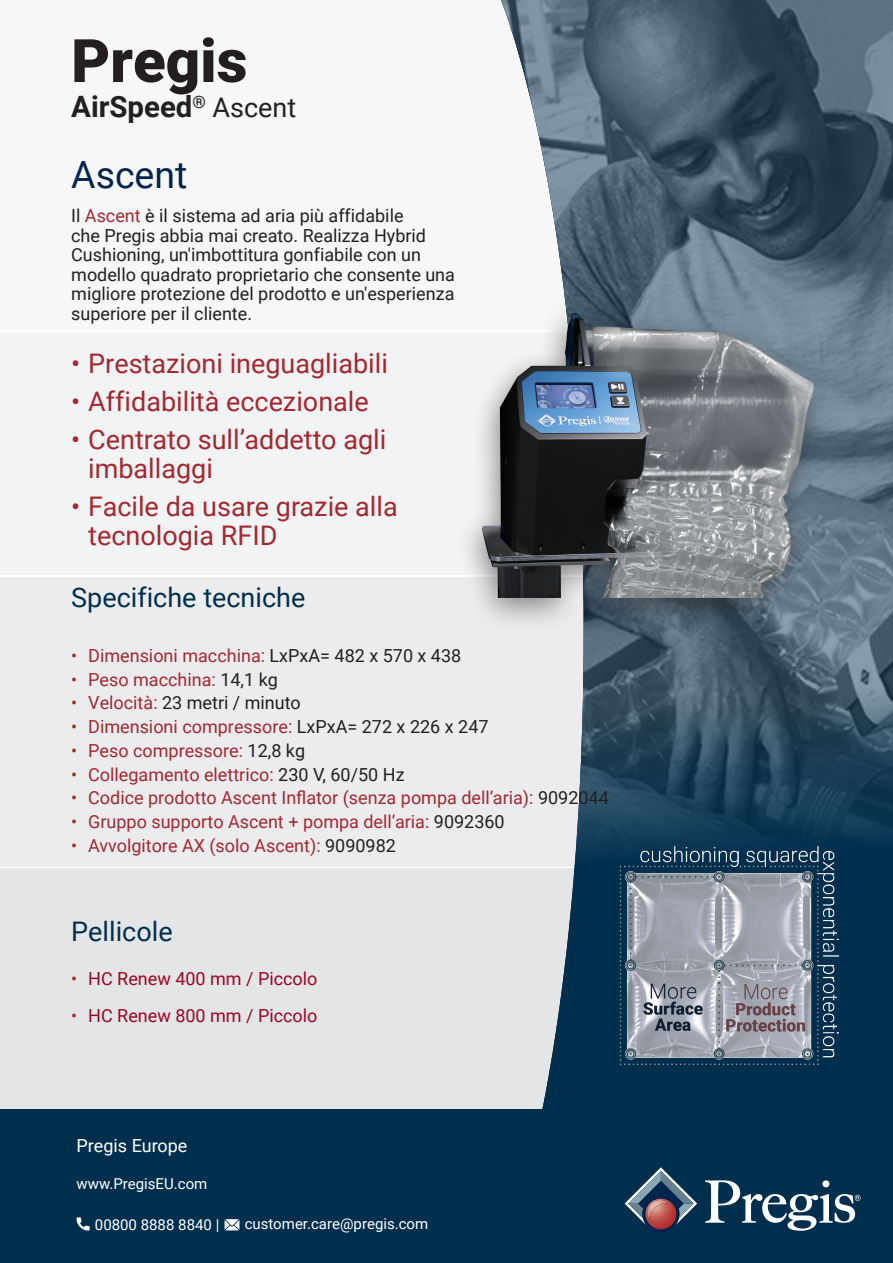
<style>
.page{position:relative;width:893px;height:1263px;background:#fff}
.page>*{position:absolute;margin:0;border:0;box-sizing:border-box;transform-origin:0 0}
.t1{font:900 60px "Roboto";color:#231f20}
.t2{font:37.5px "Roboto";color:#00254c}
.t3{font:700 29.4px "Roboto";color:#231f20}
.t4{font:27px/29.1px "Roboto";color:#a3282f}
.t5{font:27px "Roboto";color:#002f4e}
.t6{font:18px "Roboto";color:#a3282f}
.body_-_white{font:18px/19.5px "Roboto";color:#231f20}
.t7{font:18px "Roboto";color:#9d0522}
.t8{font:18px "Roboto";color:#fff}
.t9{font:15px "Roboto";color:#fff}
.s1{font-weight:400;font-size:27px}
.s2{color:#a3282f}
.s3{color:#231f20}
</style>
<div class="page">
<div style="left:0;top:332px;width:893px;height:242px;background:#f2f3f4"></div>
<div style="left:0;top:0;width:893px;height:330px;background:#f7f7f8"></div>
<div style="left:0;top:577px;width:893px;height:289px;background:#ececee"></div>
<div style="left:0;top:869px;width:893px;height:241px;background:#e4e5e7"></div>
<svg style="left:491px;top:866px;width:402px;height:244px;fill:#002f4e"></svg>
<img style="left:501px;top:0;width:392px;height:1086px">
<div style="left:0;top:1110px;width:893px;height:153px;background:#002f4e"></div>
<svg style="left:76px;top:1217px;width:14px;height:13px"></svg>
<svg style="left:225px;top:1219px;width:14px;height:11px"></svg>
<div style="left:455px;top:298px;width:379px;height:334px;background:#231f20;opacity:.5"></div>
<img style="left:437px;top:295px;width:423px;height:302px">
<img style="left:618px;top:846px;width:221px;height:218px">
<div style="left:642px;top:1195px;width:37px;height:37px;background:#00254c;border-radius:50%"></div>
<svg style="left:625px;top:1167px;width:72px;height:62px"></svg>
<svg style="left:705px;top:1180px;width:155px;height:51px"></svg>
<p class="t1" style="left:71px;top:19px;width:178px">Pregis</p>
<p class="t3" style="left:71px;top:86px;width:227px">AirSpeed<sup>®</sup> <span class="s1">Ascent</span></p>
<p class="t2" style="left:71px;top:148px;width:118px">Ascent</p>
<p class="body_-_white" style="left:71px;top:206px;width:385px">Il <span class="s2">Ascent</span> è il sistema ad aria più affidabile<br>che Pregis abbia mai creato. Realizza Hybrid Cushioning, un'imbottitura gonfiabile con un modello quadrato proprietario che consente una migliore protezione del prodotto e un'esperienza superiore per il cliente.</p>
<p class="t4" style="left:71px;top:348px;width:318px">• Prestazioni ineguagliabili</p>
<p class="t4" style="left:71px;top:386px;width:299px">• Affidabilità eccezionale</p>
<p class="t4" style="left:88px;top:424px;width:300px;text-indent:-17px">• Centrato sull’addetto agli imballaggi</p>
<p class="t4" style="left:88px;top:491px;width:311px;text-indent:-17px">• Facile da usare grazie alla tecnologia RFID</p>
<p class="t5" style="left:71px;top:579px;width:236px">Specifiche tecniche</p>
<p class="t6" style="left:71px;top:643px;width:392px">• Dimensioni macchina: <span class="s3">LxPxA= 482 x 570 x 438</span></p>
<p class="t6" style="left:71px;top:667px;width:208px">• Peso macchina: <span class="s3">14,1 kg</span></p>
<p class="body_-_white" style="left:71px;top:692px;width:231px"><span class="s2">• Velocità:</span> 23 metri / minuto</p>
<p class="t6" style="left:71px;top:714px;width:419px">• Dimensioni compressore: <span class="s3">LxPxA= 272 x 226 x 247</span></p>
<p class="t6" style="left:71px;top:738px;width:235px">• Peso compressore: <span class="s3">12,8 kg</span></p>
<p class="t6" style="left:71px;top:762px;width:335px">• Collegamento elettrico: <span class="s3">230 V, 60/50 Hz</span></p>
<p class="t6" style="left:71px;top:785px;width:539px">• Codice prodotto Ascent Inflator (senza pompa dell’aria): <span class="s3">9092044</span></p>
<p class="t6" style="left:71px;top:809px;width:435px">• Gruppo supporto Ascent + pompa dell’aria: <span class="s3">9092360</span></p>
<p class="t6" style="left:71px;top:833px;width:326px">• Avvolgitore AX (solo Ascent): <span class="s3">9090982</span></p>
<p class="t5" style="left:71px;top:912px;width:103px">Pellicole</p>
<p class="t7" style="left:71px;top:966px;width:248px"><span class="s2">•</span> HC Renew 400 mm / Piccolo</p>
<p class="t7" style="left:71px;top:1002px;width:248px"><span class="s2">•</span> HC Renew 800 mm / Piccolo</p>
<p class="t8" style="left:76px;top:1132px;width:113px">Pregis Europe</p>
<p class="t9" style="left:76px;top:1173px;width:132px">www.PregisEU.com</p>
<p class="t9" style="left:95px;top:1214px;width:126px">00800 8888 8840 |</p>
<p class="t9" style="left:245px;top:1213px;width:185px">customer.care@pregis.com</p>
</div>
